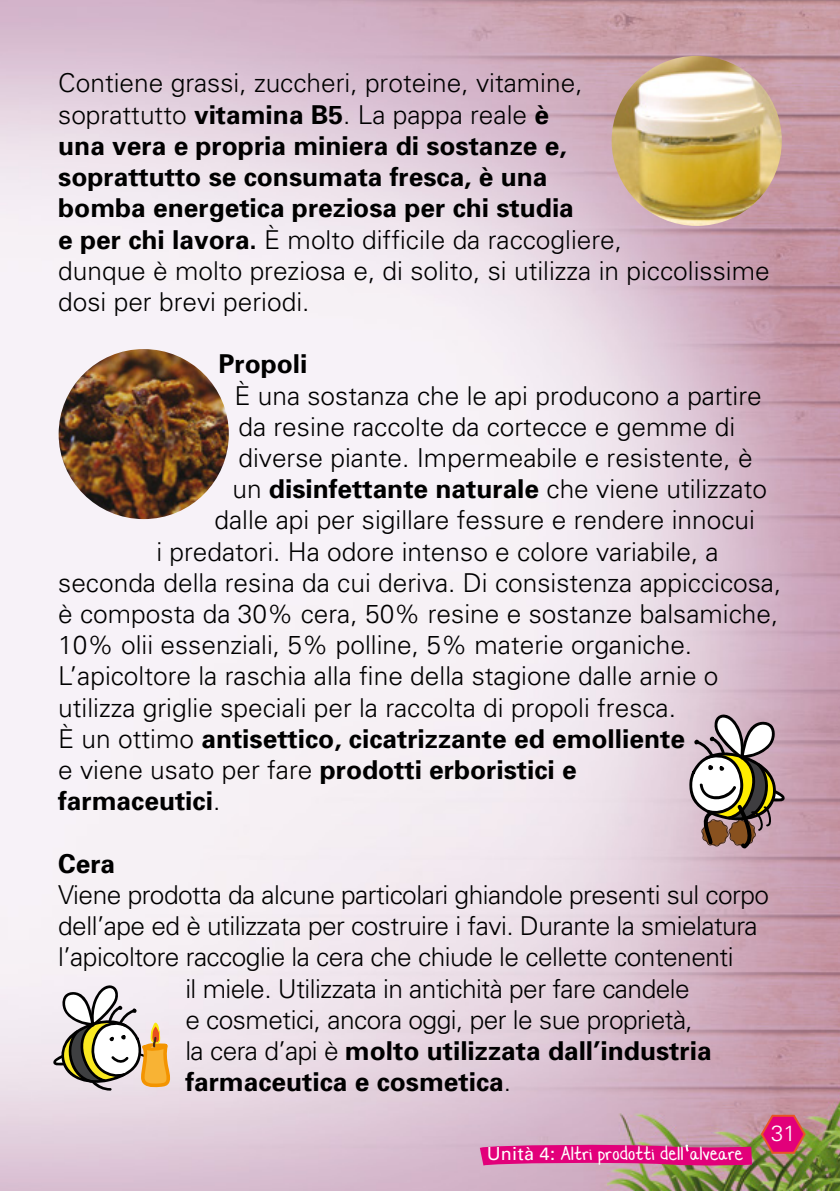
<style>
.page{position:relative;width:840px;height:1191px;background:#fff}
.page>*{position:absolute;margin:0;border:0;box-sizing:border-box;transform-origin:0 0}
.t1{font:300 26px/31.2px "Univers";color:#000}
.t2{font:300 26px "Univers";letter-spacing:-.02em;color:#000}
.t3{font:700 26px/31.2px "Univers";color:#000}
.t4{font:26px "Lauren C Brown";letter-spacing:.005em;color:#fff}
.t5{font:300 22px "Univers";color:#fff}
.s1{font-weight:700}
.s2{font-weight:300}
.s3{font-family:"Univers";font-size:18px}
</style>
<div class="page">
<img style="left:0;top:0;width:839px;height:1191px">
<img style="left:458px;top:1111px;width:348px;height:68px">
<img style="left:611px;top:56px;width:170px;height:170px;border-radius:85px">
<img style="left:59px;top:349px;width:170px;height:170px;border-radius:85px">
<svg style="left:688px;top:713px;width:96px;height:137px"></svg>
<svg style="left:53px;top:984px;width:120px;height:106px"></svg>
<p class="t1" style="left:58px;top:67px;width:712px">Contiene grassi, zuccheri, proteine, vitamine,<br>soprattutto <span class="s1">vitamina B5</span>. La pappa reale <span class="s1">è<br>una vera e propria miniera di sostanze e,<br>soprattutto se consumata fresca, è una<br>bomba energetica preziosa per chi studia<br>e per chi lavora.</span> È molto difficile da raccogliere,<br>dunque è molto preziosa e, di solito, si utilizza in piccolissime dosi per brevi periodi.</p>
<p class="t3" style="left:218px;top:348px;width:90px">Propoli</p>
<p class="t1" style="left:234px;top:379px;width:528px">È una sostanza che le api producono a partire</p>
<p class="t1" style="left:238px;top:410px;width:498px">da resine raccolte da cortecce e gemme di</p>
<p class="t1" style="left:238px;top:441px;width:515px">diverse piante. Impermeabile e resistente, è</p>
<p class="t3" style="left:232px;top:472px;width:536px"><span class="s2">un</span> disinfettante naturale <span class="s2">che viene utilizzato</span></p>
<p class="t1" style="left:214px;top:504px;width:541px">dalle api per sigillare fessure e rendere innocui</p>
<p class="t1" style="left:156px;top:535px;width:563px">i predatori. Ha odore intenso e colore variabile, a</p>
<p class="t1" style="left:58px;top:566px;width:724px">seconda della resina da cui deriva. Di consistenza appiccicosa,</p>
<p class="t1" style="left:58px;top:597px;width:721px">è composta da 30% cera, 50% resine e sostanze balsamiche,</p>
<p class="t1" style="left:58px;top:628px;width:635px">10% olii essenziali, 5% polline, 5% materie organiche.</p>
<p class="t1" style="left:58px;top:660px;width:661px">L’apicoltore la raschia alla fine della stagione dalle arnie o</p>
<p class="t1" style="left:58px;top:691px;width:619px">utilizza griglie speciali per la raccolta di propoli fresca.</p>
<p class="t3" style="left:58px;top:722px;width:628px"><span class="s2">È un ottimo</span> antisettico, cicatrizzante ed emolliente <span class="s2">e viene usato per fare</span> prodotti erboristici e farmaceutici<span class="s2">.</span></p>
<p class="t3" style="left:58px;top:847px;width:58px">Cera</p>
<p class="t2" style="left:58px;top:879px;width:712px">Viene prodotta da alcune particolari ghiandole presenti sul corpo</p>
<p class="t2" style="left:58px;top:910px;width:700px">dell’ape ed è utilizzata per costruire i favi. Durante la smielatura</p>
<p class="t2" style="left:58px;top:941px;width:676px">l’apicoltore raccoglie la cera che chiude le cellette contenenti</p>
<p class="t2" style="left:185px;top:972px;width:505px">il miele. Utilizzata in antichità per fare candele</p>
<p class="t2" style="left:185px;top:1004px;width:509px">e cosmetici, ancora oggi, per le sue proprietà,</p>
<p class="t3" style="left:185px;top:1034px;width:527px"><span class="s2">la cera d’api è</span> molto utilizzata dall’industria</p>
<p class="t3" style="left:185px;top:1065px;width:327px">farmaceutica e cosmetica<span class="s2">.</span></p>
<p class="t4" style="left:486px;top:1143px;width:258px"><span class="s3">Unità 4:</span> Altri prodotti dell’’alveare</p>
<p class="t5" style="left:770px;top:1120px;width:26px">31</p>
</div>
